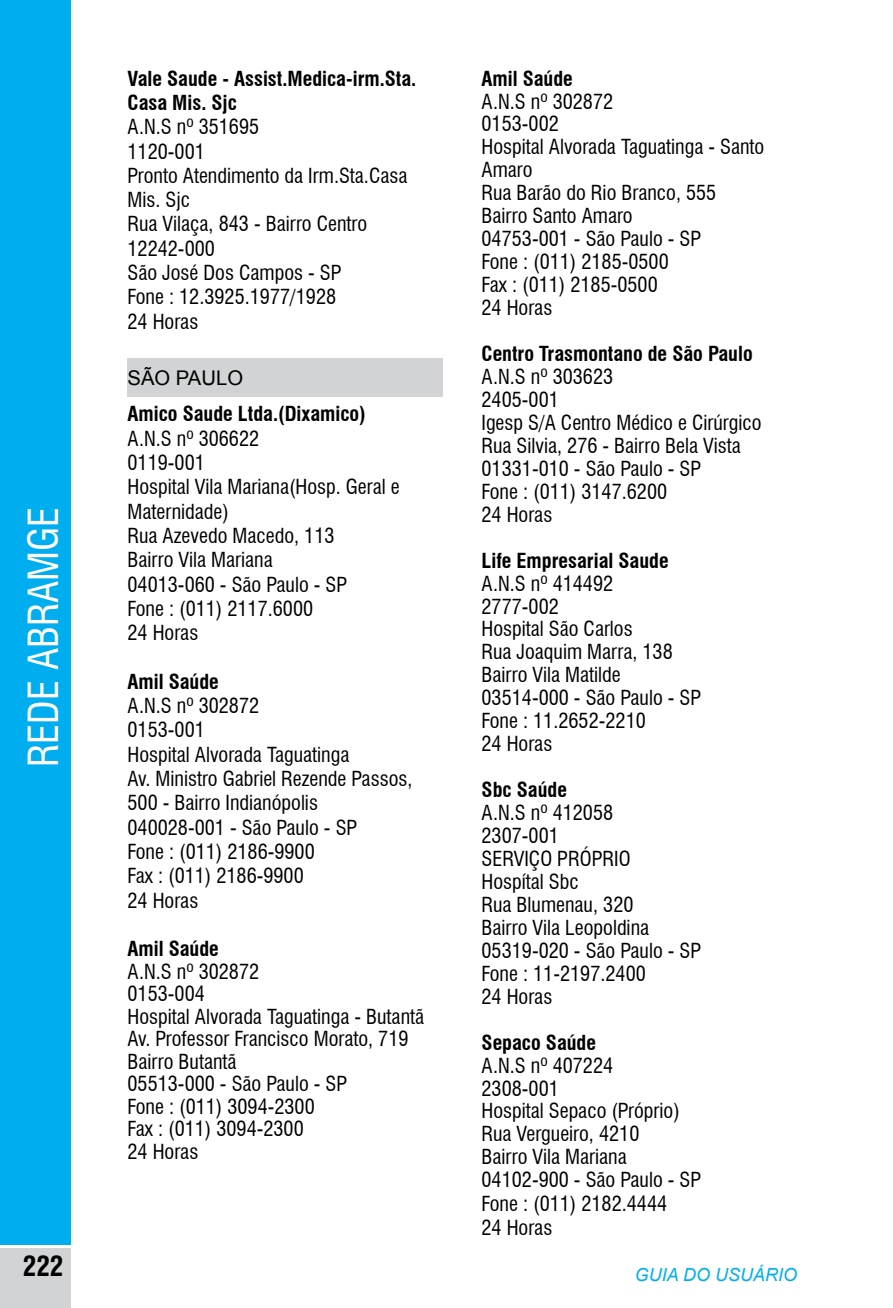
<style>
.page{position:relative;width:893px;height:1308px;background:#fff}
.page>*{position:absolute;margin:0;border:0;box-sizing:border-box;transform-origin:0 0}
.t1{font:condensed 40.5px "Swiss 721 BT";color:#fff}
.t2{font:700 condensed 27px "Swiss 721 BT";color:#000}
.t3{font:condensed 20.25px/22.9px "Swiss 721 BT";color:#000}
.t4{font:700 condensed 20.25px/24.3px "Swiss 721 BT";color:#000}
.t5{font:20.25px "Arial";color:#000}
.t6{font:italic 18px "Arial";color:#00aeef}
</style>
<div class="page">
<div style="left:128px;top:358px;width:315px;height:39px;background:#d1d3d4"></div>
<div style="left:0;top:1247px;width:71px;height:60px;background:#d1d3d4"></div>
<div style="left:0;top:0;width:70px;height:1244px;background:#00aeef"></div>
<h1 class="t1" style="left:19px;top:757px;width:262px;rotate:-90deg">REDE ABRAMGE</h1>
<h2 class="t2" style="left:23px;top:1249px;width:42px">222</h2>
<p class="t4" style="left:128px;top:66px;width:290px">Vale Saude - Assist.Medica-irm.Sta.<br>Casa Mis. Sjc</p>
<p class="t3" style="left:128px;top:115px;width:281px;line-height:24.3px">A.N.S nº 351695<br>1120-001<br>Pronto Atendimento da Irm.Sta.Casa<br>Mis. Sjc<br>Rua Vilaça, 843 - Bairro Centro<br>12242-000<br>São José Dos Campos - SP<br>Fone : 12.3925.1977/1928<br>24 Horas</p>
<p class="t5" style="left:128px;top:365px;width:15px">SÃO</p>
<p class="t5" style="left:176px;top:365px;width:14px">PAULO</p>
<p class="t4" style="left:128px;top:402px;width:240px">Amico Saude Ltda.(Dixamico)</p>
<p class="t3" style="left:128px;top:426px;width:274px;line-height:24.3px">A.N.S nº 306622<br>0119-001<br>Hospital Vila Mariana(Hosp. Geral e<br>Maternidade)<br>Rua Azevedo Macedo, 113<br>Bairro Vila Mariana<br>04013-060 - São Paulo - SP<br>Fone : (011) 2117.6000<br>24 Horas</p>
<p class="t4" style="left:128px;top:669px;width:93px">Amil Saúde</p>
<p class="t3" style="left:128px;top:693px;width:286px;line-height:24.3px">A.N.S nº 302872<br>0153-001<br>Hospital Alvorada Taguatinga<br>Av. Ministro Gabriel Rezende Passos,<br>500 - Bairro Indianópolis<br>040028-001 - São Paulo - SP<br>Fone : (011) 2186-9900<br>Fax : (011) 2186-9900<br>24 Horas</p>
<p class="t4" style="left:128px;top:936px;width:93px">Amil Saúde</p>
<p class="t3" style="left:128px;top:960px;width:298px">A.N.S nº 302872<br>0153-004<br>Hospital Alvorada Taguatinga - Butantã<br>Av. Professor Francisco Morato, 719<br>Bairro Butantã<br>05513-000 - São Paulo - SP<br>Fone : (011) 3094-2300<br>Fax : (011) 3094-2300<br>24 Horas</p>
<p class="t4" style="left:482px;top:66px;width:93px">Amil Saúde</p>
<p class="t3" style="left:482px;top:90px;width:284px">A.N.S nº 302872<br>0153-002<br>Hospital Alvorada Taguatinga - Santo<br>Amaro<br>Rua Barão do Rio Branco, 555<br>Bairro Santo Amaro<br>04753-001 - São Paulo - SP<br>Fone : (011) 2185-0500<br>Fax : (011) 2185-0500<br>24 Horas</p>
<p class="t4" style="left:482px;top:341px;width:273px">Centro Trasmontano de São Paulo</p>
<p class="t3" style="left:482px;top:365px;width:282px">A.N.S nº 303623<br>2405-001<br>Igesp S/A Centro Médico e Cirúrgico<br>Rua Silvia, 276 - Bairro Bela Vista<br>01331-010 - São Paulo - SP<br>Fone : (011) 3147.6200<br>24 Horas</p>
<p class="t4" style="left:482px;top:548px;width:189px">Life Empresarial Saude</p>
<p class="t3" style="left:482px;top:571px;width:221px">A.N.S nº 414492<br>2777-002<br>Hospital São Carlos<br>Rua Joaquim Marra, 138<br>Bairro Vila Matilde<br>03514-000 - São Paulo - SP<br>Fone : 11.2652-2210<br>24 Horas</p>
<p class="t4" style="left:482px;top:777px;width:87px">Sbc Saúde</p>
<p class="t3" style="left:482px;top:801px;width:221px">A.N.S nº 412058<br>2307-001<br>SERVIÇO PRÓPRIO<br>Hospítal Sbc<br>Rua Blumenau, 320<br>Bairro Vila Leopoldina<br>05319-020 - São Paulo - SP<br>Fone : 11-2197.2400<br>24 Horas</p>
<p class="t4" style="left:482px;top:1030px;width:116px">Sepaco Saúde</p>
<p class="t3" style="left:482px;top:1053px;width:221px">A.N.S nº 407224<br>2308-001<br>Hospital Sepaco (Próprio)<br>Rua Vergueiro, 4210<br>Bairro Vila Mariana<br>04102-900 - São Paulo - SP<br>Fone : (011) 2182.4444<br>24 Horas</p>
<p class="t6" style="left:635px;top:1262px;width:164px">GUIA DO USUÁRIO</p>
</div>
